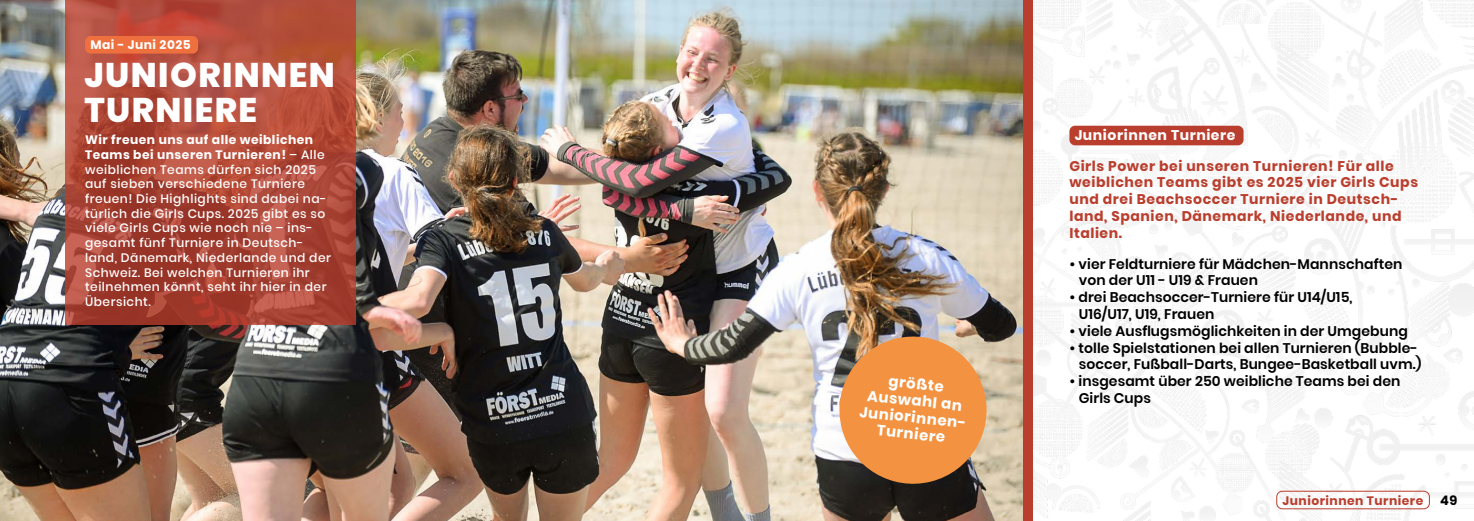
<style>
.page{position:relative;width:1474px;height:521px;background:#fff}
.page>*{position:absolute;margin:0;border:0;box-sizing:border-box;transform-origin:0 0}
.t1{font:800 34.12px/35px "Poppins";letter-spacing:.04em;color:#fff}
.t2{font:700 14.88px/16.6px "Poppins";color:#fff;text-align:center}
.t3{font:600 14px/16.8px "Poppins";letter-spacing:.005em;color:#000}
.t4{font:700 14px/16.8px "Poppins";letter-spacing:.04em;color:#ba3e2d}
.t5{font:700 14px "Poppins";letter-spacing:.04em;color:#fff}
.t6{font:700 13.12px "Poppins";color:#000}
.t7{font:500 12.25px/14.7px "Poppins";letter-spacing:.04em;color:#fff}
.t8{font:700 12.25px "Poppins";letter-spacing:.04em;color:#ba3e2d}
.t9{font:700 12.25px "Poppins";letter-spacing:.04em;color:#fff}
.s1{font-weight:700}
</style>
<div class="page">
<img style="left:1033px;top:0;width:440px;height:521px">
<img style="left:0;top:0;width:1023px;height:521px">
<svg style="left:66px;top:0;width:290px;height:325px;background:#ad4838"></svg>
<div style="left:85px;top:36px;width:113px;height:18px;background:#ee703e;border-radius:6px"></div>
<div style="left:1069px;top:126px;width:174px;height:19px;background:#ba3e2d;border-radius:6px"></div>
<div style="left:1023px;top:0;width:10px;height:521px;background:#ba3e2d"></div>
<svg style="left:831px;top:329px;width:163px;height:162px;background:#cf8e55"></svg>
<div style="left:1276px;top:491px;width:153px;height:18px;border:1px solid #ba3e2d;border-radius:6px"></div>
<p class="t9" style="left:90px;top:37px;width:102px">Mai - Juni 2025</p>
<h1 class="t1" style="left:84px;top:58px;width:252px">JUNIORINNEN<br>TURNIERE</h1>
<p class="t7" style="left:85px;top:133px;width:247px"><span class="s1">Wir freuen uns auf alle weiblichen Teams bei unseren Turnieren!</span> – Alle weiblichen Teams dürfen sich 2025 auf sieben verschiedene Turniere freuen! Die Highlights sind dabei na&shy;türlich die Girls Cups. 2025 gibt es so viele Girls Cups wie noch nie – ins&shy;gesamt fünf Turniere in Deutsch&shy;land, Dänemark, Niederlande und der Schweiz. Bei welchen Turnieren ihr teilnehmen könnt, seht ihr hier in der Übersicht.</p>
<p class="t2" style="left:864px;top:370px;width:108px;rotate:6deg">größte<br>Auswahl an<br>Juniorinnen-<br>Turniere</p>
<p class="t5" style="left:1074px;top:127px;width:162px">Juniorinnen Turniere</p>
<p class="t4" style="left:1069px;top:157px;width:350px">Girls Power bei unseren Turnieren! Für alle weiblichen Teams gibt es 2025 vier Girls Cups und drei Beachsoccer Turniere in Deutsch&shy;land, Spanien, Dänemark, Niederlande, und Italien.</p>
<p class="t3" style="left:1078px;top:255px;width:325px;text-indent:-9px">• vier Feldturniere für Mädchen-Mannschaften von der U11 - U19 &amp; Frauen</p>
<p class="t3" style="left:1078px;top:289px;width:275px;text-indent:-9px">• drei Beachsoccer-Turniere für U14/U15,<br>U16/U17, U19, Frauen</p>
<p class="t3" style="left:1069px;top:322px;width:340px">• viele Ausflugsmöglichkeiten in der Umgebung</p>
<p class="t3" style="left:1069px;top:339px;width:353px;text-align:right">• tolle Spielstationen bei allen Turnieren (Bubble&shy;soccer, Fußball-Darts, Bungee-Basketball uvm.)</p>
<p class="t3" style="left:1078px;top:373px;width:323px;text-indent:-9px">• insgesamt über 250 weibliche Teams bei den<br>Girls Cups</p>
<p class="t8" style="left:1282px;top:493px;width:142px">Juniorinnen Turniere</p>
<p class="t6" style="left:1440px;top:493px;width:19px">49</p>
</div>
